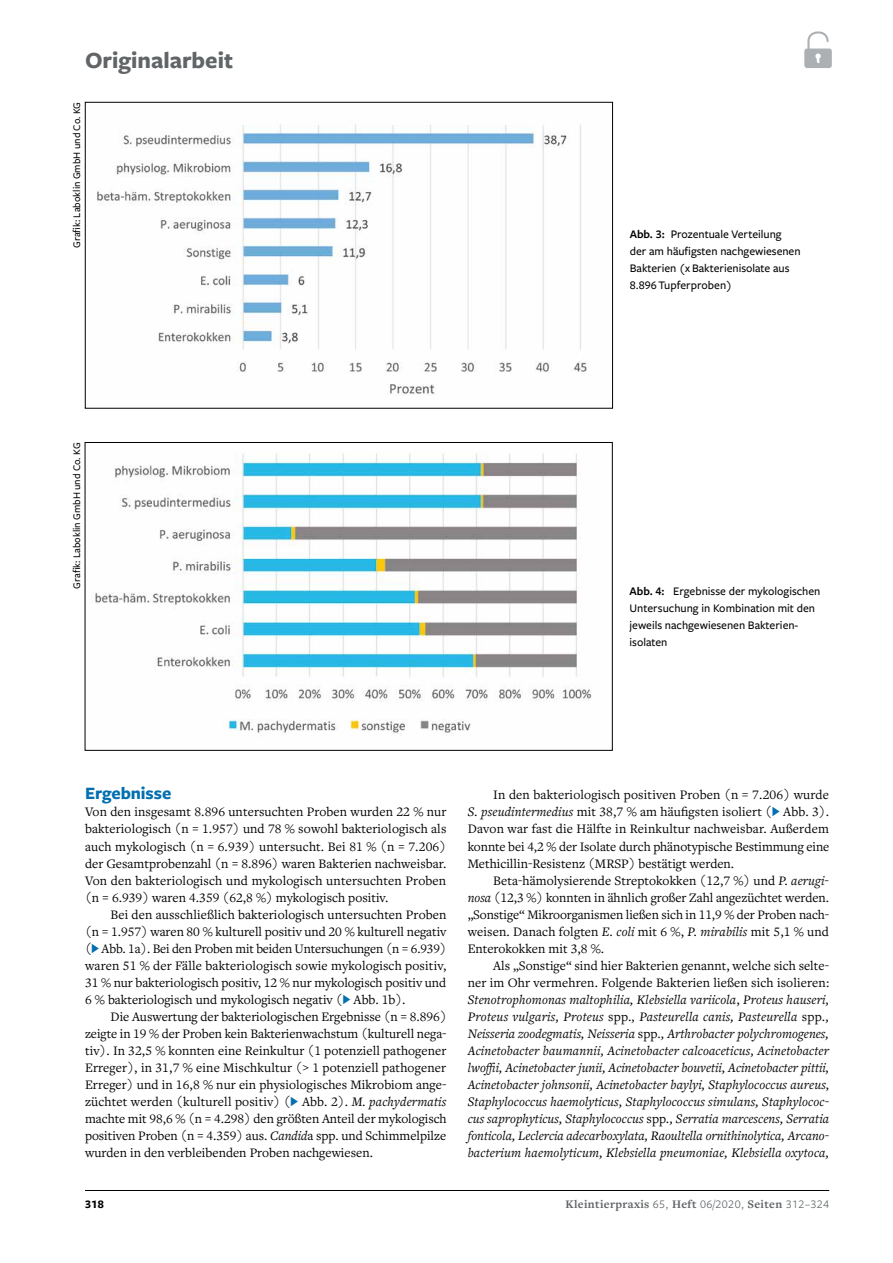
<style>
.page{position:relative;width:893px;height:1263px;background:#fff}
.page>*{position:absolute;margin:0;border:0;box-sizing:border-box;transform-origin:0 0}
.t1{font:700 24px "Freight Sans Pro";color:#616567}
.t2{font:700 18px "Freight Sans Pro";letter-spacing:-.005em;color:#026fb0}
.t3{font:13.5px/17px "Freight Text Pro";color:#000;text-align:justify}
.t4{font:italic 13.5px/17px "Freight Text Pro";letter-spacing:.015em;color:#000;text-align:justify}
.t5{font:500 12px/17px "Freight Sans Pro";color:#000}
.t6{font:700 12px "Freight Text Pro";letter-spacing:.03em;color:#616567}
.t7{font:700 12px "Freight Sans Pro";color:#000}
.t8{font:500 10.5px "Freight Sans Pro";color:#000}
.s1{font-weight:600}
.s2{font-style:italic}
.s3{font-style:normal}
.s4{font-family:"Freight Sans Pro";font-weight:400}
</style>
<div class="page">
<hr style="left:85px;top:1190px;width:744px;height:1px;background:#000">
<svg style="left:804px;top:31px;width:28px;height:37px"></svg>
<img style="left:95px;top:453px;width:497px;height:283px">
<div style="left:85px;top:442px;width:528px;height:308px;border:1px solid #000"></div>
<img style="left:97px;top:125px;width:490px;height:270px">
<div style="left:85px;top:102px;width:528px;height:306px;border:1px solid #000"></div>
<h1 class="t1" style="left:85px;top:44px;width:150px">Originalarbeit</h1>
<p class="t8" style="left:70px;top:248px;width:147px;rotate:-90deg">Grafik: Laboklin GmbH und Co. KG</p>
<p class="t5" style="left:630px;top:225px;width:172px"><span class="s1">Abb. 3:</span> Prozentuale Verteilung der am häufigsten nachgewiesenen<br>Bakterien (x Bakterienisolate aus<br>8.896 Tupferproben)</p>
<p class="t8" style="left:70px;top:588px;width:147px;rotate:-90deg">Grafik: Laboklin GmbH und Co. KG</p>
<p class="t5" style="left:630px;top:582px;width:192px"><span class="s1">Abb. 4:</span> Ergebnisse der mykologischen<br>Untersuchung in Kombination mit den jeweils nachgewiesenen Bakterien&shy;isolaten</p>
<h2 class="t2" style="left:85px;top:781px;width:88px">Ergebnisse</h2>
<p class="t3" style="left:85px;top:803px;width:363px">Von den insgesamt 8.896 untersuchten Proben wurden 22 % nur bakteriologisch (n = 1.957) und 78 % sowohl bakteriologisch als auch mykologisch (n = 6.939) untersucht. Bei 81 % (n = 7.206) der Gesamtprobenzahl (n = 8.896) waren Bakterien nachweisbar.<br>Von den bakteriologisch und mykologisch untersuchten Proben (n = 6.939) waren 4.359 (62,8 %) mykologisch positiv.</p>
<p class="t3" style="left:85px;top:905px;width:363px;text-indent:26px">Bei den ausschließlich bakteriologisch untersuchten Proben (n = 1.957) waren 80 % kulturell positiv und 20 % kulturell negativ ( Abb. 1a). Bei den Proben mit beiden Untersuchungen (n = 6.939) waren 51 % der Fälle bakteriologisch sowie mykologisch positiv, 31 % nur bakteriologisch positiv, 12 % nur mykologisch positiv und 6 % bakteriologisch und mykologisch negativ ( Abb. 1b).</p>
<p class="t3" style="left:85px;top:1007px;width:363px;text-indent:26px">Die Auswertung der bakteriologischen Ergebnisse (n = 8.896) zeigte in 19 % der Proben kein Bakterienwachstum (kulturell nega&shy;tiv). In 32,5 % konnten eine Reinkultur (1 potenziell pathogener Erreger), in 31,7 % eine Mischkultur (&gt; 1 potenziell pathogener Erreger) und in 16,8 % nur ein physiologisches Mikrobiom ange&shy;züchtet werden (kulturell positiv) ( Abb. 2). <span class="s2">M. pachydermatis </span>machte mit 98,6 % (n = 4.298) den größten Anteil der mykologisch positiven Proben (n = 4.359) aus. <span class="s2">Candid</span>a spp. und Schimmelpilze wurden in den verbleibenden Proben nachgewiesen.</p>
<p class="t3" style="left:468px;top:786px;width:363px;text-indent:26px">In den bakteriologisch positiven Proben (n = 7.206) wurde <span class="s2">S. pseudintermedius</span> mit 38,7 % am häufigsten isoliert ( Abb. 3).<br>Davon war fast die Hälfte in Reinkultur nachweisbar. Außerdem konnte bei 4,2 % der Isolate durch phänotypische Bestimmung eine Methicillin-Resistenz (MRSP) bestätigt werden.</p>
<p class="t3" style="left:468px;top:871px;width:363px;text-indent:26px">Beta-hämolysierende Streptokokken (12,7 %) und <span class="s2">P. aerugi&shy;nosa</span> (12,3 %) konnten in ähnlich großer Zahl angezüchtet werden. „Sonstige“ Mikroorganismen ließen sich in 11,9 % der Proben nach&shy;weisen. Danach folgten <span class="s2">E. coli</span> mit 6 %, <span class="s2">P. mirabilis</span> mit 5,1 % und Enterokokken mit 3,8 %.</p>
<p class="t4" style="left:468px;top:956px;width:363px;text-indent:26px"><span class="s3">Als „Sonstige“ sind hier Bakterien genannt, welche sich selte&shy;ner im Ohr vermehren. Folgende Bakterien ließen sich isolieren:<br></span>Stenotrophomonas maltophilia, Klebsiella variicola<span class="s3">,</span> Proteus hauseri, Proteus vulgaris, Proteus <span class="s3">spp</span>., Pasteurella canis, Pasteurella <span class="s3">spp</span>., Neisseria zoodegmatis, Neisseria <span class="s3">spp</span>., Arthrobacter polychromogenes, Acinetobacter baumannii, Acinetobacter calcoaceticus, Acinetobacter lwoffii, Acinetobacter junii, Acinetobacter bouvetii, Acinetobacter pittii, Acinetobacter johnsonii, Acinetobacter baylyi, Staphylococcus aureus, Staphylococcus haemolyticus, Staphylococcus simulans, Staphylococ&shy;cus saprophyticus, Staphylococcus <span class="s3">spp</span>., Serratia marcescens, Serratia fonticola, Leclercia adecarboxylata, Raoultella ornithinolytica, Arcano&shy;bacterium haemolyticum, Klebsiella pneumoniae, Klebsiella oxytoca,</p>
<p class="t7" style="left:85px;top:1195px;width:20px">318</p>
<p class="t6" style="left:565px;top:1196px;width:265px">Kleintierpraxis <span class="s4">65,</span> Heft <span class="s4">06/2020,</span> Seiten <span class="s4">312–324</span></p>
</div>
